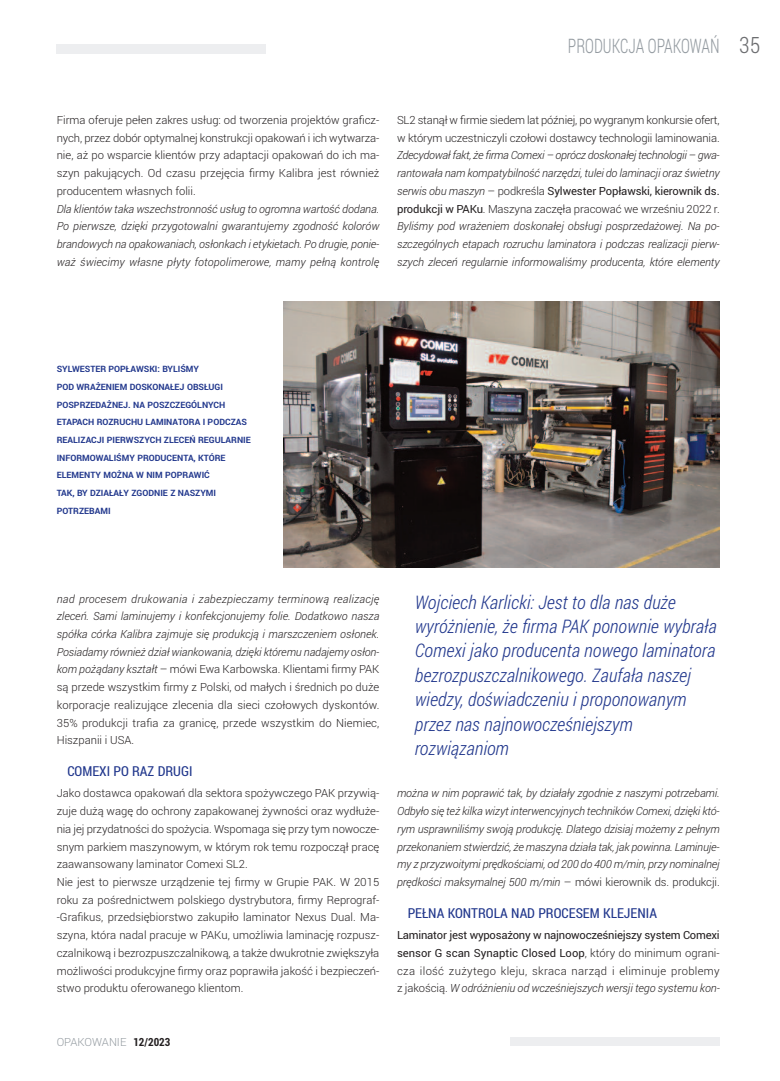
<style>
.page{position:relative;width:780px;height:1081px;background:#fff}
.page>*{position:absolute;margin:0;border:0;box-sizing:border-box;transform-origin:0 0}
.t1{font:300 22.5px "Roboto Condensed";color:#6c6d70}
.t2{font:300 20px "Roboto Condensed";color:#949ba1;scale:.8 1}
.t3{font:italic 300 18.75px/24.4px "Roboto Condensed";color:#22388d}
.t4{font:13.75px "Roboto Condensed";color:#22388d}
.t5{font:italic 300 11.25px/17.8px "Roboto";letter-spacing:-.01em;color:#231f20;text-align:justify}
.t6{font:300 11.25px/17.8px "Roboto";color:#231f20;text-align:justify}
.t7{font:300 11.25px "Roboto";color:#949ba1}
.t8{font:700 8.75px/17.8px "Roboto";color:#22388d}
.s1{font-style:normal}
.s2{font-weight:400;font-style:normal}
.s3{font-family:"Roboto Condensed";font-weight:700;color:#231f20}
.s4{font-weight:400}
.s5{font-style:italic}
</style>
<div class="page">
<div style="left:510px;top:1036px;width:209px;height:9px;background:#edeef0"></div>
<div style="left:57px;top:44px;width:209px;height:9px;background:#edeef0"></div>
<img style="left:283px;top:301px;width:436px;height:266px">
<h2 class="t2" style="left:568px;top:35px;width:191px">PRODUKCJA OPAKOWAŃ</h2>
<h1 class="t1" style="left:739px;top:32px;width:23px">35</h1>
<p class="t6" style="left:57px;top:111px;width:324px">Firma oferuje pełen zakres usług: od tworzenia projektów graficz&shy;nych, przez dobór optymalnej konstrukcji opakowań i ich wytwarza&shy;nie, aż po wsparcie klientów przy adaptacji opakowań do ich ma&shy;szyn pakujących. Od czasu przejęcia firmy Kalibra jest również producentem własnych folii.</p>
<p class="t5" style="left:57px;top:200px;width:324px">Dla klientów taka wszechstronność usług to ogromna wartość dodana.<br>Po pierwsze, dzięki przygotowalni gwarantujemy zgodność kolorów brandowych na opakowaniach, osłonkach i etykietach. Po drugie, ponie&shy;waż świecimy własne płyty fotopolimerowe, mamy pełną kontrolę</p>
<p class="t6" style="left:397px;top:111px;width:324px">SL2 stanął w firmie siedem lat później, po wygranym konkursie ofert, w którym uczestniczyli czołowi dostawcy technologii laminowania.</p>
<p class="t5" style="left:397px;top:147px;width:324px">Zdecydował fakt, że firma Comexi – oprócz doskonałej technologii – gwa&shy;rantowała nam kompatybilność narzędzi, tulei do laminacji oraz świetny serwis obu maszyn <span class="s1">– podkreśla</span> <span class="s2">Sylwester Popławski, kierownik ds. produkcji w PAKu</span><span class="s1">. Maszyna zaczęła pracować we wrześniu 2022 r.<br></span>Byliśmy pod wrażeniem doskonałej obsługi posprzedażowej. Na po&shy;szczególnych etapach rozruchu laminatora i podczas realizacji pierw&shy;szych zleceń regularnie informowaliśmy producenta, które elementy</p>
<p class="t8" style="left:57px;top:360px;width:195px">SYLWESTER POPŁAWSKI: BYLIŚMY<br>POD WRAŻENIEM DOSKONAŁEJ OBSŁUGI<br>POSPRZEDAŻNEJ. NA POSZCZEGÓLNYCH<br>ETAPACH ROZRUCHU LAMINATORA I PODCZAS<br>REALIZACJI PIERWSZYCH ZLECEŃ REGULARNIE<br>INFORMOWALIŚMY PRODUCENTA, KTÓRE<br>ELEMENTY MOŻNA W NIM POPRAWIĆ<br>TAK, BY DZIAŁAŁY ZGODNIE Z NASZYMI<br>POTRZEBAMI</p>
<p class="t5" style="left:57px;top:590px;width:324px">nad procesem drukowania i zabezpieczamy terminową realizację zleceń. Sami laminujemy i konfekcjonujemy folie. Dodatkowo nasza spółka córka Kalibra zajmuje się produkcją i marszczeniem osłonek.<br>Posiadamy również dział wiankowania, dzięki któremu nadajemy osłon&shy;kom pożądany kształt <span class="s1">– mówi Ewa Karbowska. Klientami firmy PAK są przede wszystkim firmy z Polski, od małych i średnich po duże korporacje realizujące zlecenia dla sieci czołowych dyskontów.<br>35% produkcji trafia za granicę, przede wszystkim do Niemiec, Hiszpanii i uSA.</span></p>
<p class="t4" style="left:67px;top:763px;width:127px">COMEXI PO RAZ DRUGI</p>
<p class="t6" style="left:57px;top:784px;width:324px;text-align:left">jako dostawca opakowań dla sektora spożywczego PAK przywią&shy;zuje dużą wagę do ochrony zapakowanej żywności oraz wydłuże&shy;nia jej przydatności do spożycia. Wspomaga się przy tym nowocze&shy;snym parkiem maszynowym, w którym rok temu rozpoczął pracę zaawansowany laminator Comexi SL2.<br>Nie jest to pierwsze urządzenie tej firmy w Grupie PAK. W 2015 roku za pośrednictwem polskiego dystrybutora, firmy Reprograf--Grafikus, przedsiębiorstwo zakupiło laminator Nexus Dual. Ma&shy;szyna, która nadal pracuje w PAKu, umożliwia laminację rozpusz&shy;czalnikową i bezrozpuszczalnikową, a także dwukrotnie zwiększyła możliwości produkcyjne firmy oraz poprawiła jakość i bezpieczeń&shy;stwo produktu oferowanego klientom.</p>
<p class="t7" style="left:57px;top:1035px;width:115px">OPAKOWANIE <span class="s3">12/2023</span></p>
<p class="t3" style="left:415px;top:590px;width:303px">Wojciech Karlicki: Jest to dla nas duże wyróżnienie, że firma PAK ponownie wybrała Comexi jako producenta nowego laminatora bezrozpuszczalnikowego. Zaufała naszej wiedzy, doświadczeniu i proponowanym przez nas najnowocześniejszym rozwiązaniom</p>
<p class="t5" style="left:397px;top:784px;width:324px">można w nim poprawić tak, by działały zgodnie z naszymi potrzebami.<br>Odbyło się też kilka wizyt interwencyjnych techników Comexi, dzięki któ&shy;rym usprawniliśmy swoją produkcję. Dlatego dzisiaj możemy z pełnym przekonaniem stwierdzić, że maszyna działa tak, jak powinna. Laminuje&shy;my z przyzwoitymi prędkościami, od 200 do 400 m/min, przy nominalnej prędkości maksymalnej 500 m/min <span class="s1">– mówi kierownik ds. produkcji.</span></p>
<p class="t4" style="left:407px;top:905px;width:251px">PEŁNA KONTROLA NAD PROCESEM KLEJENIA</p>
<p class="t6" style="left:397px;top:926px;width:324px"><span class="s4">Laminator jest wyposażony w najnowocześniejszy system Comexi sensor G scan Synaptic Closed Loop</span>, który do minimum ograni&shy;cza ilość zużytego kleju, skraca narząd i eliminuje problemy z jakością. <span class="s5">W odróżnieniu od wcześniejszych wersji tego systemu kon-</span></p>
</div>
